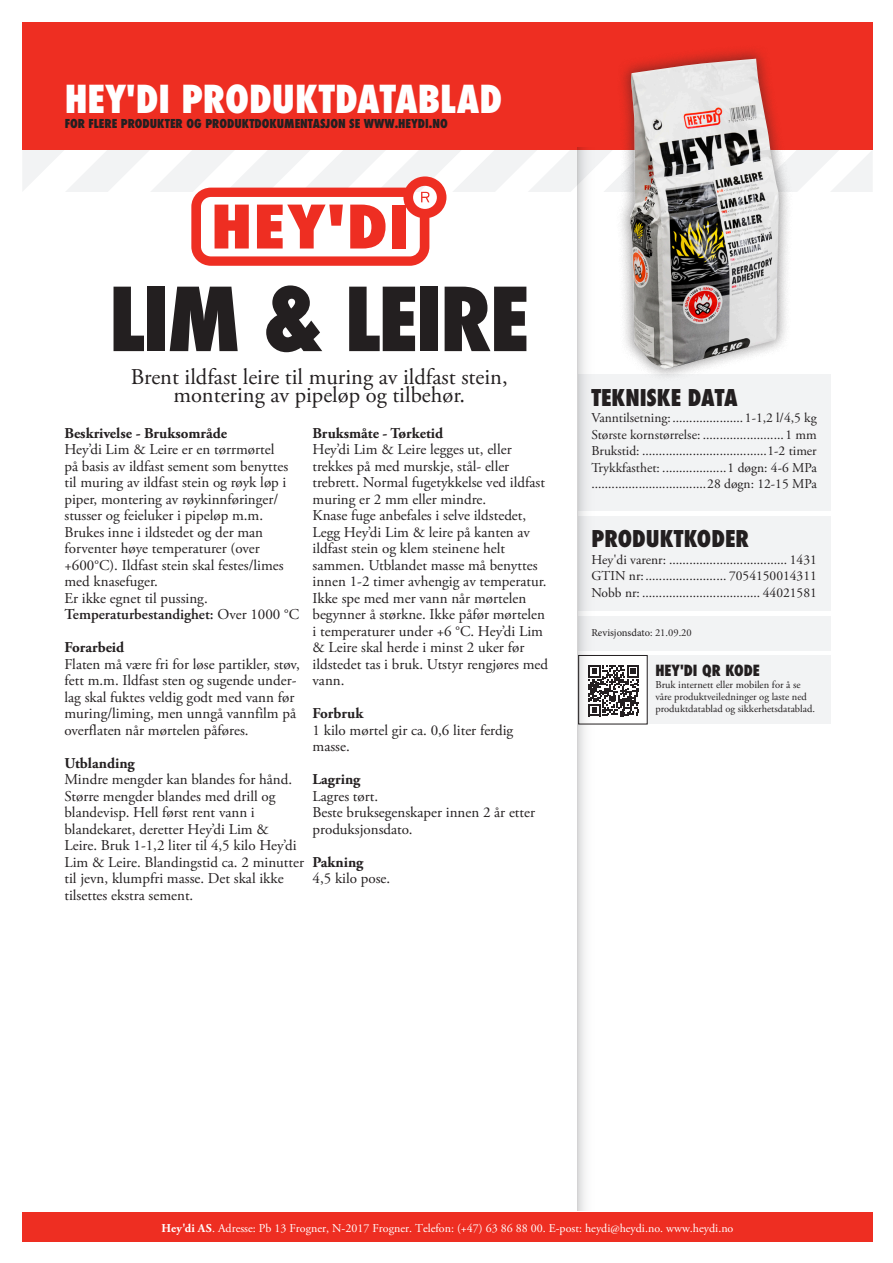
<style>
.page{position:relative;width:893px;height:1263px;background:#fff}
.page>*{position:absolute;margin:0;border:0;box-sizing:border-box;transform-origin:0 0}
.t1{font:800 condensed 85.5px "Futura";letter-spacing:-.025em;color:#231f20}
.t2{font:800 condensed 37.5px "Futura";color:#fff}
.t3{font:22.5px "Adobe Garamond Pro";color:#231f20}
.t4{font:800 condensed 22.5px "Futura";color:#231f20}
.t5{font:15px/16.5px "Adobe Garamond Pro";color:#231f20}
.t6{font:700 15px "Adobe Garamond Pro";color:#231f20}
.t7{font:600 15px "Adobe Garamond Pro";color:#231f20}
.t8{font:800 condensed 15px "Futura";color:#231f20}
.t9{font:13.5px "Adobe Garamond Pro";color:#231f20}
.t10{font:12px "Adobe Garamond Pro";color:#fff}
.t11{font:800 condensed 12px "Futura";color:#231f20}
.t12{font:10.5px/12px "Adobe Garamond Pro";color:#231f20}
.t13{font:10.5px "Minion Pro";color:#231f20}
.s1{font-weight:400}
.s2{font-family:"Adobe Garamond Pro"}
.s3{font-weight:700}
</style>
<div class="page">
<div style="left:578px;top:655px;width:70px;height:69px;border:1px solid #231f20"></div>
<div style="left:647px;top:655px;width:184px;height:69px;background:#f2f3f4"></div>
<svg style="left:599px;top:665px;width:40px;height:51px"></svg>
<div style="left:579px;top:516px;width:252px;height:95px;background:#f2f3f4"></div>
<div style="left:579px;top:374px;width:252px;height:137px;background:#f2f3f4"></div>
<div style="left:579px;top:616px;width:252px;height:35px;background:#f2f3f4"></div>
<div style="left:22px;top:22px;width:851px;height:127px;background:#ee2e22"></div>
<div style="left:22px;top:1212px;width:851px;height:30px;background:#ee2e22"></div>
<div style="left:616px;top:45px;width:177px;height:338px;background:#231f20;opacity:.5"></div>
<img style="left:629px;top:59px;width:151px;height:310px">
<svg style="left:578px;top:148px;width:21px;height:1063px"></svg>
<svg style="left:22px;top:149px;width:851px;height:117px"></svg>
<p class="t2" style="left:65px;top:74px;width:439px">HEY'DI PRODUKTDATABLAD</p>
<p class="t11" style="left:65px;top:116px;width:385px">FOR FLERE PRODUKTER OG PRODUKTDOKUMENTASJON SE WWW.HEYDI.NO</p>
<p class="t1" style="left:109px;top:261px;width:422px">LIM &amp; LEIRE</p>
<p class="t3" style="left:131px;top:363px;width:378px">Brent ildfast leire til muring av ildfast stein,</p>
<p class="t3" style="left:173px;top:381px;width:293px">montering av pipeløp og tilbehør.</p>
<p class="t6" style="left:64px;top:424px;width:164px">Beskrivelse - Bruksområde</p>
<p class="t5" style="left:64px;top:442px;width:212px">Hey’di Lim &amp; Leire er en tørrmørtel</p>
<p class="t5" style="left:64px;top:458px;width:225px">på basis av ildfast sement som benyttes</p>
<p class="t5" style="left:64px;top:475px;width:223px">til muring av ildfast stein og røyk løp i</p>
<p class="t5" style="left:64px;top:491px;width:215px">piper, montering av røykinnføringer/ stusser og feieluker i pipeløp m.m.</p>
<p class="t5" style="left:64px;top:524px;width:200px">Brukes inne i ildstedet og der man</p>
<p class="t5" style="left:64px;top:541px;width:221px">forventer høye temperaturer (over +600°C). Ildfast stein skal festes/limes med knasefuger.</p>
<p class="t5" style="left:64px;top:590px;width:145px">Er ikke egnet til pussing.</p>
<p class="t7" style="left:64px;top:606px;width:236px">Temperaturbestandighet: <span class="s1">Over 1000 °C</span></p>
<p class="t6" style="left:64px;top:639px;width:61px">Forarbeid</p>
<p class="t5" style="left:64px;top:656px;width:237px">Flaten må være fri for løse partikler, støv, fett m.m. Ildfast sten og sugende under&shy;lag skal fuktes veldig godt med vann før muring/liming, men unngå vannfilm på overflaten når mørtelen påføres.</p>
<p class="t6" style="left:64px;top:754px;width:72px">Utblanding</p>
<p class="t5" style="left:64px;top:772px;width:229px">Mindre mengder kan blandes for hånd.</p>
<p class="t5" style="left:64px;top:788px;width:213px">Større mengder blandes med drill og blandevisp. Hell først rent vann i</p>
<p class="t5" style="left:64px;top:821px;width:241px">blandekaret, deretter Hey’di Lim &amp; Leire. Bruk 1-1,2 liter til 4,5 kilo Hey’di Lim &amp; Leire. Blandingstid ca. 2 minutter til jevn, klumpfri masse. Det skal ikke tilsettes ekstra sement.</p>
<p class="t6" style="left:313px;top:424px;width:132px">Bruksmåte - Tørketid</p>
<p class="t5" style="left:313px;top:442px;width:201px">Hey’di Lim &amp; Leire legges ut, eller</p>
<p class="t5" style="left:313px;top:458px;width:234px">trekkes på med murskje, stål- eller trebrett. Normal fugetykkelse ved ildfast muring er 2 mm eller mindre.</p>
<p class="t5" style="left:313px;top:508px;width:219px">Knase fuge anbefales i selve ildstedet,<br>Legg Hey’di Lim &amp; leire på kanten av ildfast stein og klem steinene helt</p>
<p class="t5" style="left:313px;top:557px;width:236px">sammen. Utblandet masse må benyttes innen 1-2 timer avhengig av temperatur.</p>
<p class="t5" style="left:313px;top:590px;width:237px">Ikke spe med mer vann når mørtelen begynner å størkne. Ikke påfør mørtelen i temperaturer under +6 °C. Hey’di Lim &amp; Leire skal herde i minst 2 uker før ildstedet tas i bruk. Utstyr rengjøres med vann.</p>
<p class="t6" style="left:313px;top:705px;width:52px">Forbruk</p>
<p class="t5" style="left:313px;top:722px;width:202px">1 kilo mørtel gir ca. 0,6 liter ferdig masse.</p>
<p class="t6" style="left:313px;top:771px;width:49px">Lagring</p>
<p class="t5" style="left:313px;top:788px;width:67px">Lagres tørt.</p>
<p class="t5" style="left:313px;top:805px;width:224px">Beste bruksegenskaper innen 2 år etter produksjonsdato.</p>
<p class="t6" style="left:313px;top:853px;width:52px">Pakning</p>
<p class="t5" style="left:313px;top:871px;width:79px">4,5 kilo pose.</p>
<p class="t4" style="left:591px;top:382px;width:148px">TEKNISKE DATA</p>
<p class="t9" style="left:591px;top:410px;width:227px">Vanntilsetning:.....................1-1,2 l/4,5 kg</p>
<p class="t9" style="left:591px;top:426px;width:227px">Største kornstørrelse: ........................1 mm</p>
<p class="t9" style="left:591px;top:443px;width:227px">Brukstid: .....................................1-2 timer</p>
<p class="t9" style="left:591px;top:459px;width:227px">Trykkfasthet: ...................1 døgn: 4-6 MPa</p>
<p class="t9" style="left:591px;top:476px;width:227px">..................................28 døgn: 12-15 MPa</p>
<p class="t4" style="left:591px;top:524px;width:159px">PRODUKTKODER</p>
<p class="t9" style="left:591px;top:551px;width:227px">Hey'di varenr: ................................... 1431</p>
<p class="t9" style="left:591px;top:568px;width:227px">GTIN nr:........................ 7054150014311</p>
<p class="t9" style="left:591px;top:584px;width:227px">Nobb nr: ................................... 44021581</p>
<p class="t13" style="left:591px;top:626px;width:102px">Revisjonsdato: <span class="s2">21.09.20</span></p>
<p class="t8" style="left:655px;top:660px;width:106px">HEY'DI QR KODE</p>
<p class="t12" style="left:655px;top:679px;width:161px">Bruk internett eller mobilen for å se våre produktveiledninger og laste ned produktdatablad og sikkerhetsdatablad.</p>
<p class="t10" style="left:162px;top:1221px;width:573px"><span class="s3">Hey'di AS</span>. Adresse: Pb 13 Frogner, N-2017 Frogner. Telefon: (+47) 63 86 88 00. E-post: heydi@heydi.no. www.heydi.no</p>
</div>
